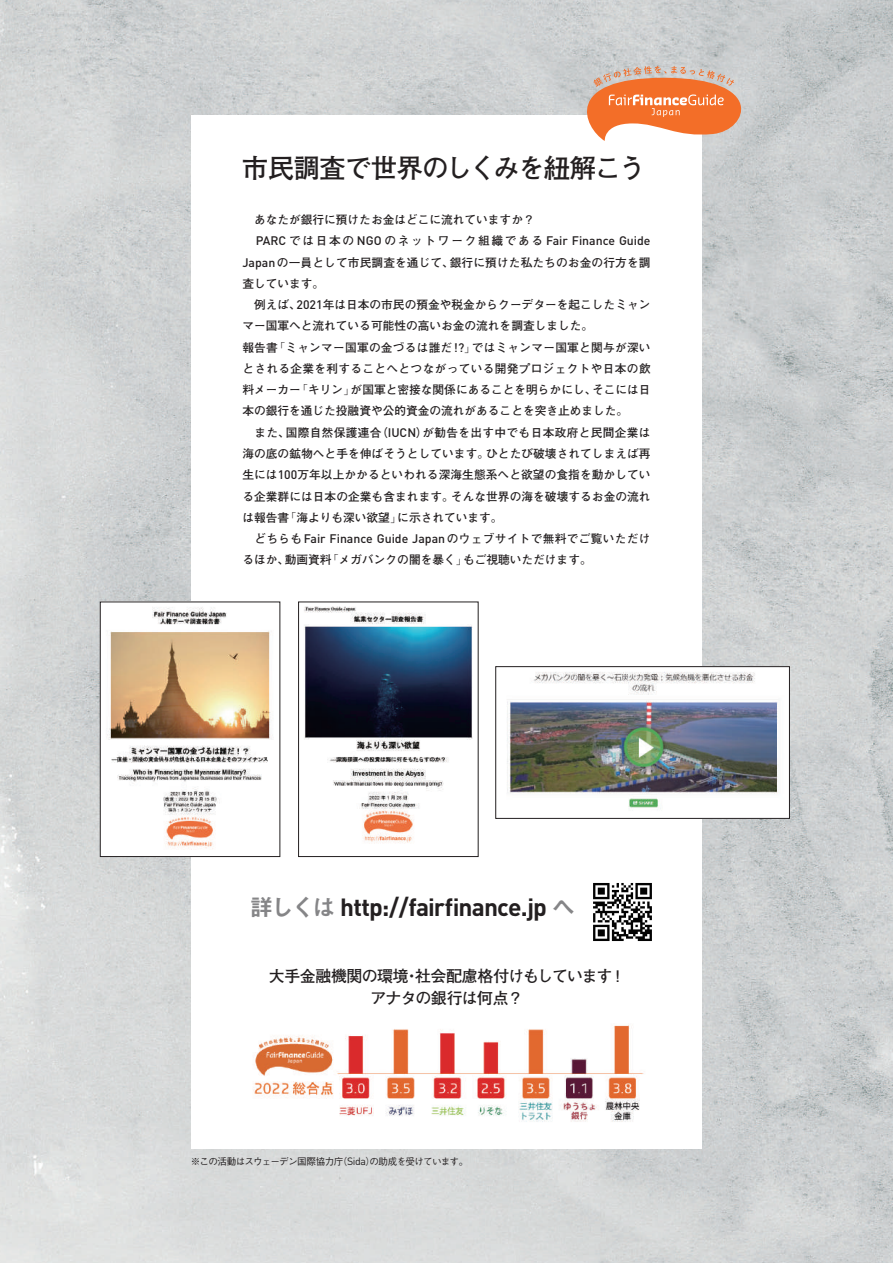
<style>
.page{position:relative;width:893px;height:1263px;background:#fff}
.page>*{position:absolute;margin:0;border:0;box-sizing:border-box;transform-origin:0 0}
.t1{font:700 26.55px "Futo Go B101 Pro";letter-spacing:-.04em;color:#231f20}
.t2{font:700 24.6px "DIN";letter-spacing:-.035em;color:#231f20}
.t3{font:700 15.9px/22.4px "Futo Go B101 Pro";letter-spacing:-.03em;color:#231f20;text-align:center}
.t4{font:500 12.3px "DIN";color:#231f20}
.t5{font:700 11.7px/21.3px "Futo Go B101 Pro";letter-spacing:.005em;color:#231f20}
.t6{font:500 9.6px "Gothic BBB Pr 6 N";letter-spacing:-.07em;color:#231f20}
.s1{font-family:"Futo Go B101 Pro";font-weight:700;font-size:11.7px}
.s2{font-family:"DIN";font-weight:500;font-size:12.3px}
.s3{font-family:"Hira Min Pro W3";font-weight:400}
.s4{font-family:"Midashi Go Pr 6 N MB31";font-weight:400;font-size:23.4px;color:#858587}
.s5{font-family:"DIN";font-weight:400;font-size:10.5px}
</style>
<div class="page">
<img style="left:0;top:0;width:893px;height:1263px">
<div style="left:191px;top:115px;width:511px;height:1033px;background:#fff"></div>
<svg style="left:563px;top:66px;width:204px;height:75px;background:#e4aa8c"></svg>
<img style="left:102px;top:604px;width:170px;height:251px">
<div style="left:100px;top:602px;width:180px;height:255px;border:1px solid #231f20"></div>
<img style="left:304px;top:606px;width:169px;height:238px">
<div style="left:298px;top:602px;width:180px;height:255px;border:1px solid #231f20"></div>
<img style="left:507px;top:668px;width:281px;height:149px">
<div style="left:495px;top:666px;width:295px;height:153px;border:1px solid #231f20"></div>
<img style="left:593px;top:883px;width:59px;height:58px">
<img style="left:253px;top:1025px;width:391px;height:97px">
<h1 class="t1" style="left:242px;top:147px;width:405px">市民調査で世界のしくみを紐解こう</h1>
<p class="t5" style="left:242px;top:208px;width:294px">　あなたが銀行に預けたお金はどこに流れていますか？</p>
<p class="t4" style="left:256px;top:233px;width:396px">PARC<span class="s1">では日本の</span>NGO<span class="s1">のネットワーク組織である</span>Fair Finance Guide</p>
<p class="t5" style="left:242px;top:250px;width:410px"><span class="s2">Japan</span>の一員として市民調査を通じて、銀行に預けた私たちのお金の行方を調査しています。<br>　例えば、<span class="s2">2021</span>年は日本の市民の預金や税金からクーデターを起こしたミャンマー国軍へと流れている可能性の高いお金の流れを調査しました。<br>報告書<span class="s3">「</span>ミャンマー国軍の金づるは誰だ<span class="s2">!?</span><span class="s3">」</span>ではミャンマー国軍と関与が深いとされる企業を利することへとつながっている開発プロジェクトや日本の飲料メーカー<span class="s3">「</span>キリン<span class="s3">」</span>が国軍と密接な関係にあることを明らかにし、そこには日本の銀行を通じた投融資や公的資金の流れがあることを突き止めました。<br>　また、国際自然保護連合（<span class="s2">IUCN</span>）が勧告を出す中でも日本政府と民間企業は海の底の鉱物へと手を伸ばそうとしています。ひとたび破壊されてしまえば再生には<span class="s2">100</span>万年以上かかるといわれる深海生態系へと欲望の食指を動かしている企業群には日本の企業も含まれます。そんな世界の海を破壊するお金の流れは報告書<span class="s3">「</span>海よりも深い欲望<span class="s3">」</span>に示されています。<br>　どちらも<span class="s2">Fair Finance Guide Japan</span>のウェブサイトで無料でご覧いただけるほか、動画資料<span class="s3">「</span>メガバンクの闇を暴く<span class="s3">」</span>もご視聴いただけます。</p>
<h2 class="t2" style="left:250px;top:891px;width:327px"><span class="s4">詳しくは</span> http://fairfinance.jp <span class="s4">へ</span></h2>
<h3 class="t3" style="left:269px;top:962px;width:358px">大手金融機関の環境・社会配慮格付けもしています！アナタの銀行は何点？</h3>
<p class="t6" style="left:191px;top:1153px;width:279px">※この活動はスウェーデン国際協力庁（<span class="s5">Sida</span>）の助成を受けています。</p>
</div>
